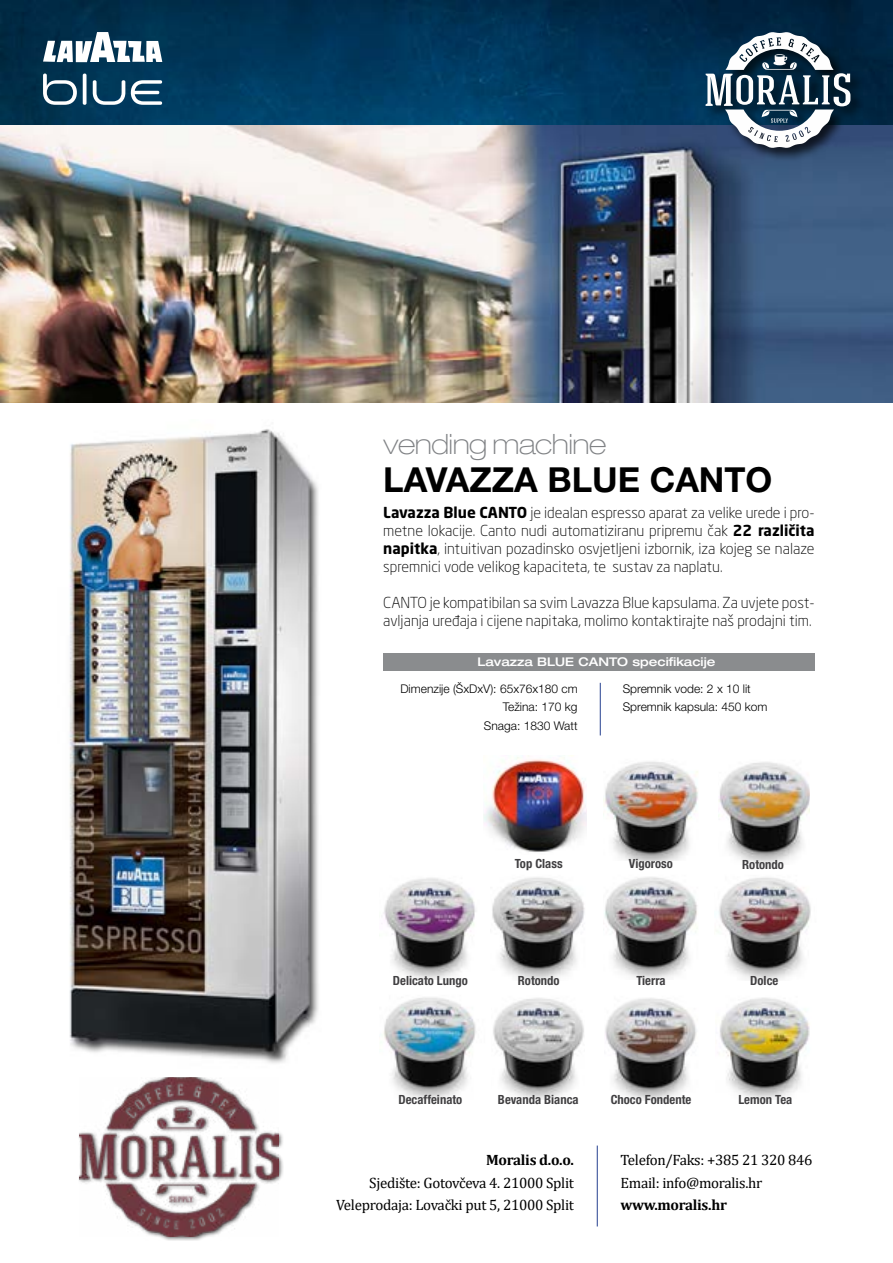
<style>
.page{position:relative;width:893px;height:1263px;background:#fff}
.page>*{position:absolute;margin:0;border:0;box-sizing:border-box;transform-origin:0 0}
.t1{font:700 34.5px "Helvetica Neue LT Std";color:#000}
.t2{font:100 expanded 28.05px "Helvetica Neue LT Std";letter-spacing:-.02em;color:#808285}
.t3{font:300 15px/18px "Neo Sans Pro";color:#000;text-align:justify}
.t4{font:15px/22.5px "Cambria";letter-spacing:-.02em;color:#000;text-align:right}
.t5{font:700 15px "Cambria";letter-spacing:-.02em;color:#000}
.t6{font:700 condensed 12.6px "Helvetica Neue LT Std";color:#414042}
.t7{font:300 12px/18.3px "Helvetica Neue LT Std";color:#000;text-align:right}
.t8{font:500 expanded 12px "Helvetica Neue LT Std";color:#fff}
.s1{font-weight:700}
</style>
<div class="page">
<img style="left:383px;top:997px;width:93px;height:103px">
<div style="left:383px;top:653px;width:431px;height:18px;background:#8a8c8e"></div>
<img style="left:0;top:0;width:893px;height:125px">
<svg style="left:43px;top:32px;width:119px;height:30px"></svg>
<svg style="left:43px;top:74px;width:119px;height:31px"></svg>
<div style="left:78px;top:1074px;width:206px;height:166px;background:#000;opacity:.65"></div>
<img style="left:79px;top:1076px;width:200px;height:160px">
<hr style="left:597px;top:1145px;width:1px;height:81px;background:#25408f">
<hr style="left:600px;top:683px;width:1px;height:52px;background:#25408f">
<img style="left:69px;top:429px;width:250px;height:647px">
<img style="left:483px;top:757px;width:104px;height:95px">
<img style="left:493px;top:998px;width:91px;height:101px">
<img style="left:605px;top:998px;width:92px;height:102px">
<img style="left:381px;top:878px;width:95px;height:102px">
<img style="left:718px;top:864px;width:93px;height:117px">
<img style="left:719px;top:762px;width:91px;height:102px">
<img style="left:492px;top:877px;width:93px;height:104px">
<img style="left:720px;top:998px;width:90px;height:101px">
<img style="left:604px;top:877px;width:93px;height:103px">
<img style="left:603px;top:761px;width:95px;height:100px">
<img style="left:0;top:125px;width:893px;height:277px">
<div style="left:704px;top:30px;width:160px;height:132px;background:#000;opacity:.75"></div>
<svg style="left:705px;top:32px;width:145px;height:116px"></svg>
<h2 class="t2" style="left:383px;top:427px;width:224px">vending machine</h2>
<h1 class="t1" style="left:383px;top:458px;width:391px">LAVAZZA BLUE CANTO</h1>
<p class="t3" style="left:383px;top:503px;width:433px"><span class="s1">Lavazza Blue CANTO</span> je idealan espresso aparat za velike urede i pro&shy;metne lokacije. Canto nudi automatiziranu pripremu čak <span class="s1">22 različita napitka</span>, intuitivan pozadinsko osvjetljeni izbornik, iza kojeg se nalaze spremnici vode velikog kapaciteta, te sustav za naplatu.</p>
<p class="t3" style="left:383px;top:593px;width:433px">CANTO je kompatibilan sa svim Lavazza Blue kapsulama. Za uvjete post&shy;avljanja uređaja i cijene napitaka, molimo kontaktirajte naš prodajni tim.</p>
<p class="t8" style="left:477px;top:654px;width:239px">Lavazza BLUE CANTO specifikacije</p>
<p class="t7" style="left:400px;top:679px;width:179px">Dimenzije (ŠxDxV): 65x76x180 cm<br>Težina: 170 kg<br>Snaga: 1830 Watt</p>
<p class="t7" style="left:623px;top:679px;width:146px;text-align:left">Spremnik vode: 2 x 10 lit<br>Spremnik kapsula: 450 kom</p>
<p class="t6" style="left:515px;top:855px;width:49px">Top Class</p>
<p class="t6" style="left:629px;top:855px;width:46px">Vigoroso</p>
<p class="t6" style="left:742px;top:857px;width:43px">Rotondo</p>
<p class="t6" style="left:393px;top:973px;width:77px">Delicato Lungo</p>
<p class="t6" style="left:518px;top:973px;width:43px">Rotondo</p>
<p class="t6" style="left:636px;top:973px;width:31px">Tierra</p>
<p class="t6" style="left:750px;top:973px;width:30px">Dolce</p>
<p class="t6" style="left:398px;top:1091px;width:65px">Decaffeinato</p>
<p class="t6" style="left:498px;top:1092px;width:82px">Bevanda Bianca</p>
<p class="t6" style="left:611px;top:1091px;width:82px">Choco Fondente</p>
<p class="t6" style="left:738px;top:1091px;width:55px">Lemon Tea</p>
<p class="t5" style="left:486px;top:1149px;width:89px">Moralis d.o.o.</p>
<p class="t4" style="left:336px;top:1171px;width:239px">Sjedište: Gotovčeva 4. 21000 Split<br>Veleprodaja: Lovački put 5, 21000 Split</p>
<p class="t4" style="left:621px;top:1149px;width:193px;text-align:left">Telefon/Faks: +385 21 320 846<br>Email: info@moralis.hr</p>
<p class="t5" style="left:621px;top:1194px;width:108px">www.moralis.hr</p>
</div>
